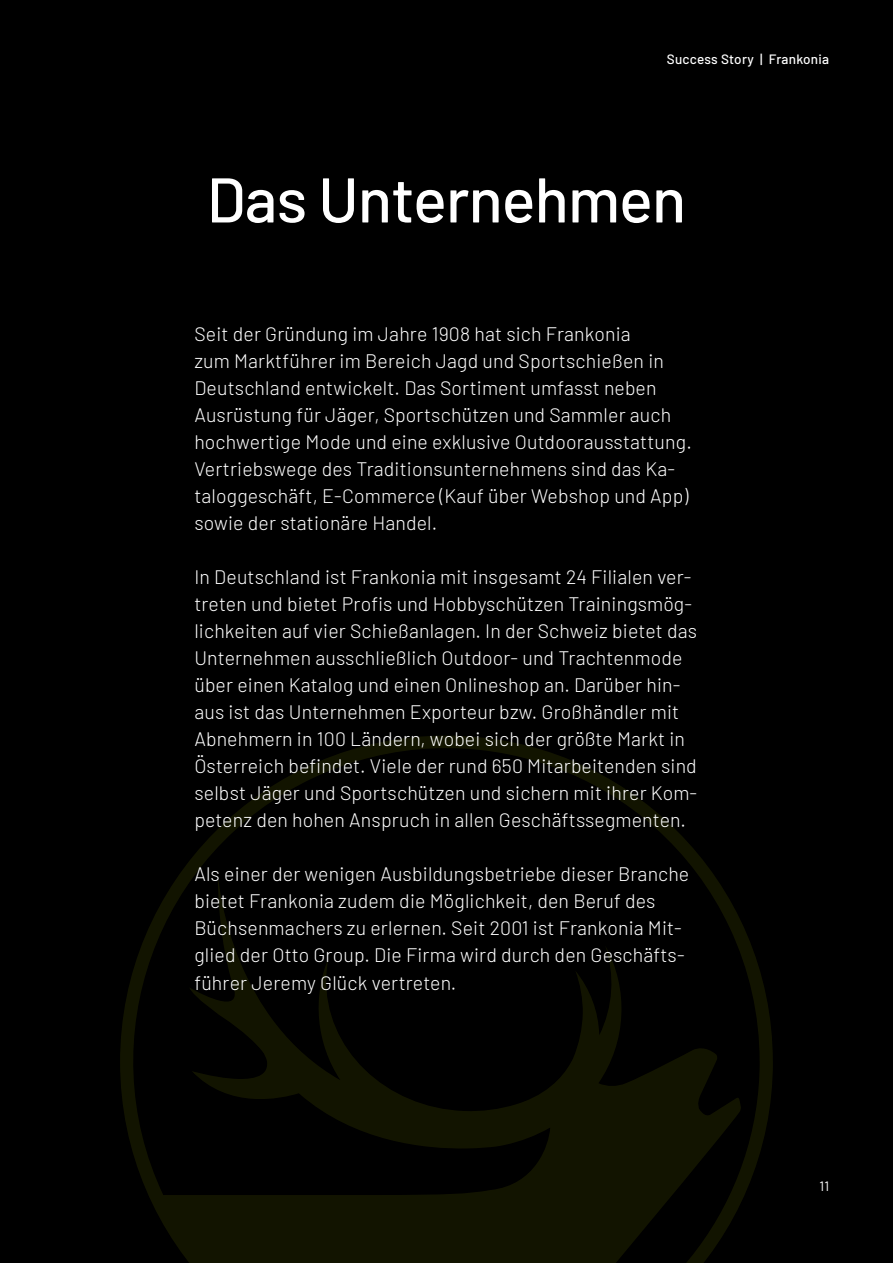
<style>
.page{position:relative;width:893px;height:1263px;background:#000}
.page>*{position:absolute;margin:0;border:0;box-sizing:border-box;transform-origin:0 0}
.t1{font:500 63px "Barlow";letter-spacing:-.01em;color:#fff}
.t2{font:300 19.5px/27px "Barlow";letter-spacing:.01em;color:#fff}
.t3{font:500 13.5px "Barlow";letter-spacing:.02em;color:#fff}
.t4{font:13.5px "Barlow";color:#fff}
</style>
<div class="page">
<svg style="left:120px;top:736px;width:653px;height:527px"></svg>
<p class="t3" style="left:667px;top:49px;width:164px">Success Story | Frankonia</p>
<h1 class="t1" style="left:207px;top:154px;width:481px">Das Unternehmen</h1>
<p class="t2" style="left:194px;top:319px;width:499px">Seit der Gründung im Jahre 1908 hat sich Frankonia<br>zum Marktführer im Bereich Jagd und Sportschießen in Deutschland entwickelt. Das Sortiment umfasst neben Ausrüstung für Jäger, Sportschützen und Sammler auch hochwertige Mode und eine exklusive Outdoorausstattung.<br>Vertriebswege des Traditionsunternehmens sind das Ka&shy;taloggeschäft, E-Commerce (Kauf über Webshop und App) sowie der stationäre Handel.</p>
<p class="t2" style="left:194px;top:562px;width:504px">In Deutschland ist Frankonia mit insgesamt 24 Filialen ver&shy;treten und bietet Profis und Hobbyschützen Trainingsmög&shy;lichkeiten auf vier Schießanlagen. In der Schweiz bietet das Unternehmen ausschließlich Outdoor- und Trachtenmode über einen Katalog und einen Onlineshop an. Darüber hin&shy;aus ist das Unternehmen Exporteur bzw. Großhändler mit Abnehmern in 100 Ländern, wobei sich der größte Markt in Österreich befindet. Viele der rund 650 Mitarbeitenden sind selbst Jäger und Sportschützen und sichern mit ihrer Kom&shy;petenz den hohen Anspruch in allen Geschäftssegmenten.</p>
<p class="t2" style="left:194px;top:859px;width:496px">Als einer der wenigen Ausbildungsbetriebe dieser Branche bietet Frankonia zudem die Möglichkeit, den Beruf des Büchsenmachers zu erlernen. Seit 2001 ist Frankonia Mit&shy;glied der Otto Group. Die Firma wird durch den Geschäfts&shy;führer Jeremy Glück vertreten.</p>
<p class="t4" style="left:819px;top:1177px;width:11px">11</p>
</div>
